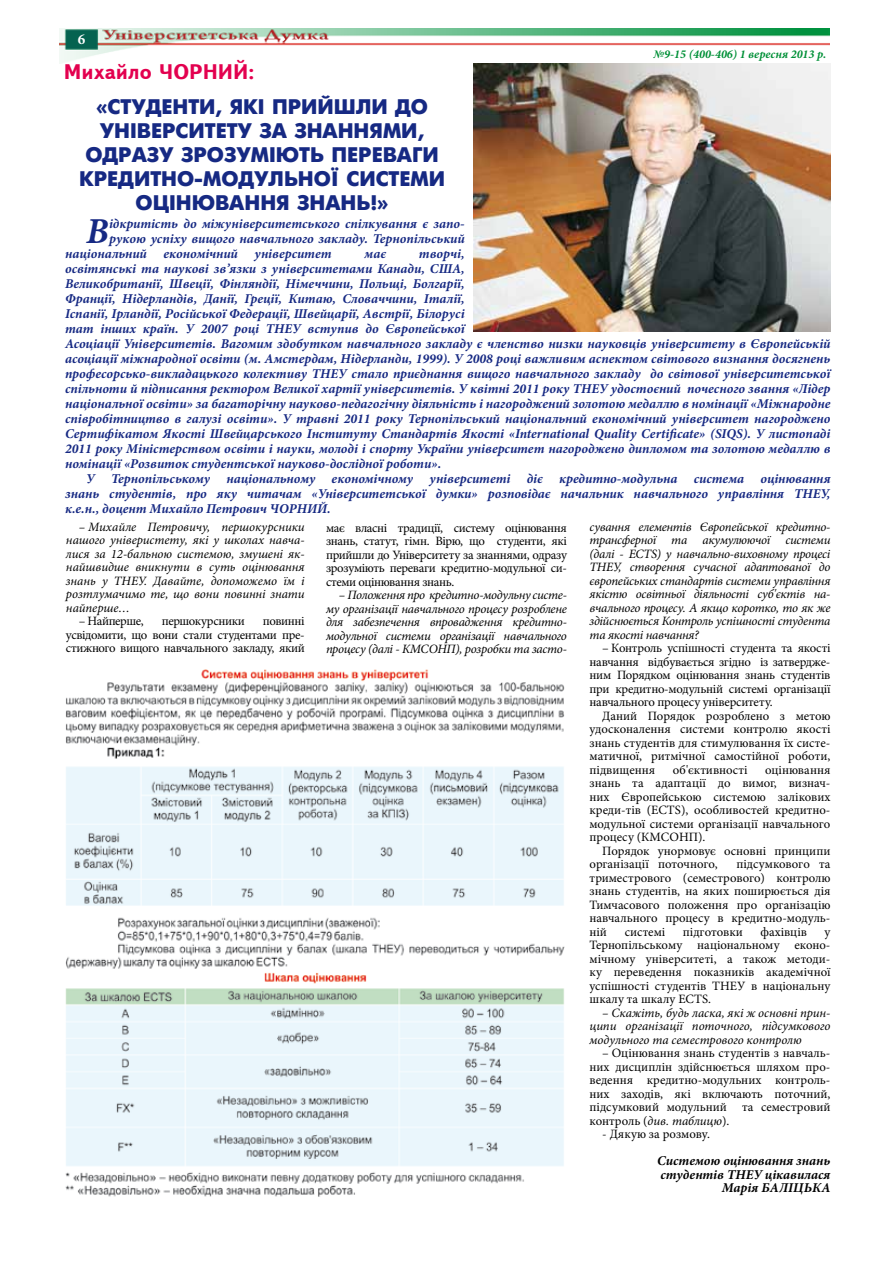
<style>
.page{position:relative;width:893px;height:1263px;background:#fff}
.page>*{position:absolute;margin:0;border:0;box-sizing:border-box;transform-origin:0 0}
.t1{font:italic 700 36.6px "Minion Pro";color:#162983}
.t2{font:700 21px/24px "Ukrainian Futuris";color:#162983;text-align:center}
.t3{font:700 21px "Ukrainian Text";color:#e3004f}
.t4{font:700 15px "Minion Pro";color:#fff}
.t5{font:italic 700 13.5px/15px "Minion Pro";color:#162983}
.t6{font:italic 700 13.5px "Minion Pro";color:#000}
.t7{font:12.75px/13.5px "Minion Pro";letter-spacing:-.005em;color:#000;text-align:justify}
.t8{font:italic 12.75px/13.5px "Minion Pro";letter-spacing:-.015em;color:#000;text-align:justify}
.t9{font:12.75px "Minion Pro";letter-spacing:-.03em;color:#000}
.t10{font:12.75px "Minion Pro";letter-spacing:-.035em;color:#000}
.t11{font:italic 700 12px "Minion Pro";color:#009037}
.s1{font-style:italic}
</style>
<div class="page">
<img style="left:60px;top:28px;width:769px;height:36px">
<img style="left:473px;top:64px;width:357px;height:268px">
<img style="left:66px;top:669px;width:499px;height:528px">
<p class="t4" style="left:78px;top:29px;width:9px">6</p>
<h2 class="t3" style="left:64px;top:60px;width:192px">Михайло ЧОРНИЙ:</h2>
<h2 class="t2" style="left:79px;top:95px;width:367px">«Студенти, які прийшли до університету за знаннями, одразу зрозуміють переваги кредитно-модульної системи оцінювання знань!»</h2>
<h1 class="t1" style="left:86px;top:206px;width:24px">В</h1>
<p class="t5" style="left:109px;top:216px;width:357px">ідкритість до міжуніверситетського спілкування є запо-</p>
<p class="t11" style="left:654px;top:45px;width:174px">№9-15 (400-406) 1 вересня 2013 р.</p>
<p class="t5" style="left:109px;top:231px;width:357px">рукою успіху вищого навчального закладу. Тернопільський</p>
<p class="t5" style="left:65px;top:246px;width:268px">національний економічний університет</p>
<p class="t5" style="left:365px;top:246px;width:23px">має</p>
<p class="t5" style="left:65px;top:246px;width:767px;text-indent:354px">творчі,<br>освітянські та наукові зв’язки з університетами Канади, США,<br>Великобританії, Швеції, Фінляндії, Німеччини, Польщі, Болгарії,<br>Франції, Нідерландів, Данії, Греції, Китаю, Словаччини, Італії,<br>Іспанії, Ірландії, Російської Федерації, Швейцарії, Австрії, Білорусі<br>тат інших країн. У 2007 році ТНЕУ вступив до Європейської<br>Асоціації Університетів. Вагомим здобутком навчального закладу є членство низки науковців університету в Європейській асоціації міжнародної освіти (м. Амстердам, Нідерланди, 1999). У 2008 році важливим аспектом світового визнання досягнень професорсько-викладацького колективу ТНЕУ стало приєднання вищого навчального закладу до світової університетської спільноти й підписання ректором Великої хартії університетів. У квітні 2011 року ТНЕУ удостоєний почесного звання «Лідер національної освіти» за багаторічну науково-педагогічну діяльність і нагороджений золотою медаллю в номінації «Міжнародне співробітництво в галузі освіти». У травні 2011 року Тернопільський національний економічний університет нагороджено Сертифікатом Якості Швейцарського Інституту Стандартів Якості «International Quality Certificate» (SIQS). У листопаді 2011 року Міністерством освіти і науки, молоді і спорту України університет нагороджено дипломом та золотою медаллю в номінації «Розвиток студентської науково-дослідної роботи».</p>
<p class="t5" style="left:65px;top:471px;width:767px;text-align:justify;text-indent:21px">У Тернопільському національному економічному університеті діє кредитно-модульна система оцінювання знань студентів, про яку читачам «Університетської думки» розповідає начальник навчального управління ТНЕУ, к.е.н., доцент Михайло Петрович ЧОРНИЙ.</p>
<p class="t8" style="left:66px;top:520px;width:240px;text-indent:13px">– Михайле Петровичу, першокурсники нашого універистету, які у школах навча&shy;лися за 12-бальною системою, змушені як&shy;найшвидше вникнути в суть оцінювання знань у ТНЕУ. Давайте, допоможемо їм і розтлумачимо те, що вони повинні знати найперше…</p>
<p class="t10" style="left:79px;top:612px;width:67px">– Найперше,</p>
<p class="t9" style="left:162px;top:612px;width:84px">першокурсники</p>
<p class="t8" style="left:589px;top:520px;width:242px">сування елементів Європейської кредитно&shy;трансферної та акумулюючої системи (далі - ECTS) у навчально-виховному процесі ТНЕУ, створення сучасної адаптованої до європейських стандартів системи управління якістю освітньої діяльності суб'єктів на&shy;вчального процесу. А якщо коротко, то як же здійснюється Контроль успішності студента та якості навчання?</p>
<p class="t7" style="left:589px;top:641px;width:242px;text-indent:13px">– Контроль успішності студента та якості навчання відбувається згідно із затвердже&shy;ним Порядком оцінювання знань студентів при кредитно-модульній системі організації навчального процесу університету.</p>
<p class="t7" style="left:589px;top:709px;width:242px;text-indent:13px">Даний Порядок розроблено з метою удосконалення системи контролю якості знань студентів для стимулювання їх систе&shy;матичної, ритмічної самостійної роботи, підвищення</p>
<p class="t7" style="left:326px;top:521px;width:242px">має власні традиції, систему оцінювання знань, статут, гімн. Вірю, що студенти, які прийшли до Університету за знаннями, одразу зрозуміють переваги кредитно-модульної си&shy;стеми оцінювання знань.</p>
<p class="t8" style="left:326px;top:588px;width:242px;text-indent:13px">– Положення про кредитно-модульну систе&shy;му організації навчального процесу розроблене для забезпечення впровадження кредитно&shy;модульної системи організації навчального процесу (далі - КМСОНП), розробки та засто-</p>
<p class="t7" style="left:66px;top:614px;width:240px;text-indent:197px">повинні усвідомити, що вони стали студентами пре&shy;стижного вищого навчального закладу, який</p>
<p class="t7" style="left:673px;top:763px;width:76px">об'єктивності</p>
<p class="t7" style="left:589px;top:763px;width:242px;text-indent:176px">оцінювання знань та адаптації до вимог, визнач&shy;них Європейською системою залікових креди-тів (ECTS), особливостей кредитно&shy;модульної системи організації навчального процесу (КМСОНП).</p>
<p class="t7" style="left:589px;top:844px;width:242px;text-indent:13px">Порядок унормовує основні принципи організації поточного,</p>
<p class="t7" style="left:589px;top:857px;width:242px;text-indent:147px">підсумкового та триместрового (семестрового) контролю знань студентів, на яких поширюється дія Тимчасового положення про організацію навчального процесу в кредитно-модуль&shy;ній</p>
<p class="t7" style="left:625px;top:925px;width:42px">системі</p>
<p class="t7" style="left:683px;top:925px;width:61px">підготовки</p>
<p class="t7" style="left:760px;top:925px;width:48px">фахівців</p>
<p class="t7" style="left:589px;top:925px;width:242px;text-indent:235px">у Тернопільському національному еконо&shy;мічному університеті, а також методи&shy;ку переведення показників академічної успішності студентів ТНЕУ в національну шкалу та шкалу ECTS.</p>
<p class="t8" style="left:589px;top:1006px;width:242px;text-indent:13px">– Скажіть, будь ласка, які ж основні прин&shy;ципи організації поточного, підсумкового модульного та семестрового контролю</p>
<p class="t7" style="left:589px;top:1046px;width:242px;text-indent:13px">– Оцінювання знань студентів з навчаль&shy;них дисциплін здійснюється шляхом про&shy;ведення кредитно-модульних контроль&shy;них заходів, які включають поточний, підсумковий модульний та семестровий контроль (<span class="s1">див. таблицю</span>).</p>
<p class="t7" style="left:602px;top:1127px;width:109px">- Дякую за розмову.</p>
<p class="t6" style="left:657px;top:1151px;width:175px">Системою оцінювання знань</p>
<p class="t6" style="left:660px;top:1165px;width:171px">студентів ТНЕУ цікавилася</p>
<p class="t6" style="left:722px;top:1178px;width:101px">Марія Баліцька</p>
</div>
